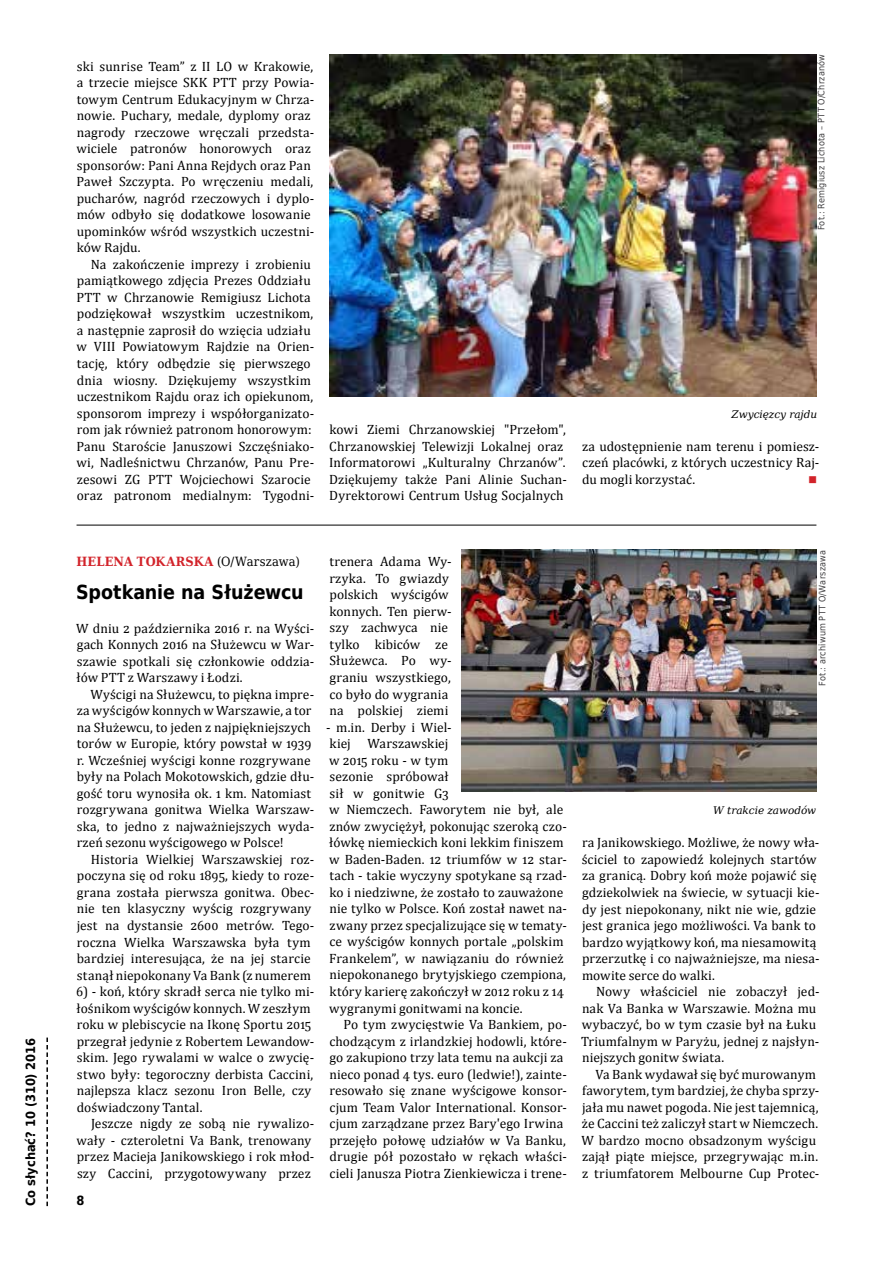
<style>
.page{position:relative;width:893px;height:1263px;background:#fff}
.page>*{position:absolute;margin:0;border:0;box-sizing:border-box;transform-origin:0 0}
.t1{font:700 19.5px "DejaVu Sans Condensed";letter-spacing:-.005em;color:#000}
.t2{font:13.5px/16.5px "Cambria";letter-spacing:.005em;color:#000}
.t3{font:700 12.75px "DejaVu Serif Condensed";letter-spacing:.02em;color:#d2232a}
.t4{font:700 12.75px "DejaVu Sans Condensed";color:#000}
.t5{font:italic 10.5px "DejaVu Serif";letter-spacing:-.005em;color:#000}
.t6{font:9px "DejaVu Sans Condensed";letter-spacing:.02em;color:#414042}
.t7{font:9px "DejaVu Serif";color:#d2232a}
.s1{font-weight:400;color:#000}
</style>
<div class="page">
<svg style="left:46px;top:1037px;width:2px;height:169px"></svg>
<img style="left:329px;top:54px;width:487px;height:343px">
<img style="left:461px;top:550px;width:355px;height:241px">
<hr style="left:77px;top:525px;width:739px;height:1px;background:#000">
<p class="t4" style="left:20px;top:1206px;width:170px;rotate:-90deg">Co słychać? 10 (310) 2016</p>
<p class="t2" style="left:76px;top:58px;width:239px">ski sunrise Team” z II LO w Krakowie, a trzecie miejsce SKK PTT przy Powia&shy;towym Centrum Edukacyjnym w Chrza&shy;nowie. Puchary, medale, dyplomy oraz nagrody rzeczowe wręczali przedsta&shy;wiciele patronów honorowych oraz sponsorów: Pani Anna Rejdych oraz Pan Paweł Szczypta. Po wręczeniu medali, pucharów, nagród rzeczowych i dyplo&shy;mów odbyło się dodatkowe losowanie upominków wśród wszystkich uczestni&shy;ków Rajdu.</p>
<p class="t2" style="left:76px;top:256px;width:239px;text-indent:14px">Na zakończenie imprezy i zrobieniu pamiątkowego zdjęcia Prezes Oddziału PTT w Chrzanowie Remigiusz Lichota podziękował wszystkim uczestnikom, a następnie zaprosił do wzięcia udziału w VIII Powiatowym Rajdzie na Orien&shy;tację, który odbędzie się pierwszego dnia wiosny. Dziękujemy wszystkim uczestnikom Rajdu oraz ich opiekunom, sponsorom imprezy i współorganizato&shy;rom jak również patronom honorowym:<br>Panu Staroście Januszowi Szczęśniako&shy;wi, Nadleśnictwu Chrzanów, Panu Pre&shy;zesowi ZG PTT Wojciechowi Szarocie oraz patronom medialnym: Tygodni-</p>
<p class="t2" style="left:329px;top:421px;width:239px">kowi Ziemi Chrzanowskiej "Przełom", Chrzanowskiej Telewizji Lokalnej oraz Informatorowi „Kulturalny Chrzanów”.<br>Dziękujemy także Pani Alinie Suchan-Dyrektorowi Centrum Usług Socjalnych</p>
<p class="t6" style="left:814px;top:230px;width:178px;rotate:-90deg">Fot.: Remigiusz Lichota – PTT O/Chrzanów</p>
<p class="t5" style="left:732px;top:406px;width:87px">Zwycięzcy rajdu</p>
<p class="t2" style="left:582px;top:438px;width:239px;text-align:justify">za udostępnienie nam terenu i pomiesz&shy;czeń placówki, z których uczestnicy Raj&shy;du mogli korzystać.</p>
<p class="t7" style="left:808px;top:472px;width:10px">■</p>
<p class="t3" style="left:77px;top:552px;width:225px">HELENA TOKARSKA <span class="s1">(O/Warszawa)</span></p>
<h1 class="t1" style="left:76px;top:577px;width:229px">Spotkanie na Służewcu</h1>
<p class="t2" style="left:76px;top:620px;width:240px;text-align:justify">W dniu 2 października 2016 r. na Wyści&shy;gach Konnych 2016 na Służewcu w War&shy;szawie spotkali się członkowie oddzia&shy;łów PTT z Warszawy i Łodzi.</p>
<p class="t2" style="left:77px;top:686px;width:239px;text-indent:14px">Wyścigi na Służewcu, to piękna impre&shy;za wyścigów konnych w Warszawie, a tor na Służewcu, to jeden z najpiękniejszych torów w Europie, który powstał w 1939 r. Wcześniej wyścigi konne rozgrywane były na Polach Mokotowskich, gdzie dłu&shy;gość toru wynosiła ok. 1 km. Natomiast rozgrywana gonitwa Wielka Warszaw&shy;ska, to jedno z najważniejszych wyda&shy;rzeń sezonu wyścigowego w Polsce!</p>
<p class="t2" style="left:77px;top:851px;width:239px;text-indent:14px">Historia Wielkiej Warszawskiej roz&shy;poczyna się od roku 1895, kiedy to roze&shy;grana została pierwsza gonitwa. Obec&shy;nie ten klasyczny wyścig rozgrywany jest na dystansie 2600 metrów. Tego&shy;roczna Wielka Warszawska była tym bardziej interesująca, że na jej starcie stanął niepokonany Va Bank (z numerem</p>
<p class="t2" style="left:76px;top:983px;width:240px">6) - koń, który skradł serca nie tylko mi&shy;łośnikom wyścigów konnych. W zeszłym roku w plebiscycie na Ikonę Sportu 2015 przegrał jedynie z Robertem Lewandow&shy;skim. Jego rywalami w walce o zwycię&shy;stwo były: tegoroczny derbista Caccini, najlepsza klacz sezonu Iron Belle, czy doświadczony Tantal.</p>
<p class="t2" style="left:76px;top:1115px;width:239px;text-indent:15px">Jeszcze nigdy ze sobą nie rywalizo&shy;wały - czteroletni Va Bank, trenowany przez Macieja Janikowskiego i rok młod&shy;szy Caccini, przygotowywany przez</p>
<p class="t4" style="left:77px;top:1190px;width:9px">8</p>
<p class="t2" style="left:329px;top:553px;width:124px">trenera Adama Wy&shy;rzyka. To gwiazdy polskich wyścigów konnych. Ten pierw&shy;szy zachwyca nie tylko kibiców ze<br>Służewca. Po wy&shy;graniu wszystkiego, co było do wygrania na polskiej ziemi</p>
<p class="t2" style="left:326px;top:719px;width:242px">- m.in. Derby i Wiel-<br>kiej Warszawskiej<br>w 2015 roku - w tym<br>sezonie spróbował<br>sił w gonitwie G3<br>w Niemczech. Faworytem nie był, ale znów zwyciężył, pokonując szeroką czo&shy;łówkę niemieckich koni lekkim finiszem w Baden-Baden. 12 triumfów w 12 star&shy;tach - takie wyczyny spotykane są rzad&shy;ko i niedziwne, że zostało to zauważone nie tylko w Polsce. Koń został nawet na&shy;zwany przez specjalizujące się w tematy&shy;ce wyścigów konnych portale „polskim<br>Frankelem”, w nawiązaniu do również niepokonanego brytyjskiego czempiona, który karierę zakończył w 2012 roku z 14 wygranymi gonitwami na koncie.</p>
<p class="t2" style="left:329px;top:1016px;width:239px;text-indent:14px">Po tym zwycięstwie Va Bankiem, po&shy;chodzącym z irlandzkiej hodowli, które&shy;go zakupiono trzy lata temu na aukcji za nieco ponad 4 tys. euro (ledwie!), zainte&shy;resowało się znane wyścigowe konsor&shy;cjum Team Valor International. Konsor&shy;cjum zarządzane przez Bary'ego Irwina przejęło połowę udziałów w Va Banku, drugie pół pozostało w rękach właści&shy;cieli Janusza Piotra Zienkiewicza i trene-</p>
<p class="t6" style="left:815px;top:685px;width:137px;rotate:-90deg">Fot.: archiwum PTT O/Warszawa</p>
<p class="t5" style="left:713px;top:803px;width:105px">W trakcie zawodów</p>
<p class="t2" style="left:582px;top:834px;width:239px">ra Janikowskiego. Możliwe, że nowy wła&shy;ściciel to zapowiedź kolejnych startów za granicą. Dobry koń może pojawić się gdziekolwiek na świecie, w sytuacji kie&shy;dy jest niepokonany, nikt nie wie, gdzie jest granica jego możliwości. Va bank to bardzo wyjątkowy koń, ma niesamowitą przerzutkę i co najważniejsze, ma niesa&shy;mowite serce do walki.</p>
<p class="t2" style="left:581px;top:983px;width:240px;text-indent:15px">Nowy właściciel nie zobaczył jed&shy;nak Va Banka w Warszawie. Można mu wybaczyć, bo w tym czasie był na Łuku Triumfalnym w Paryżu, jednej z najsłyn&shy;niejszych gonitw świata.</p>
<p class="t2" style="left:581px;top:1066px;width:240px;text-indent:14px">Va Bank wydawał się być murowanym faworytem, tym bardziej, że chyba sprzy&shy;jała mu nawet pogoda. Nie jest tajemnicą, że Caccini też zaliczył start w Niemczech.<br>W bardzo mocno obsadzonym wyścigu zajął piąte miejsce, przegrywając m.in. z triumfatorem Melbourne Cup Protec-</p>
</div>
